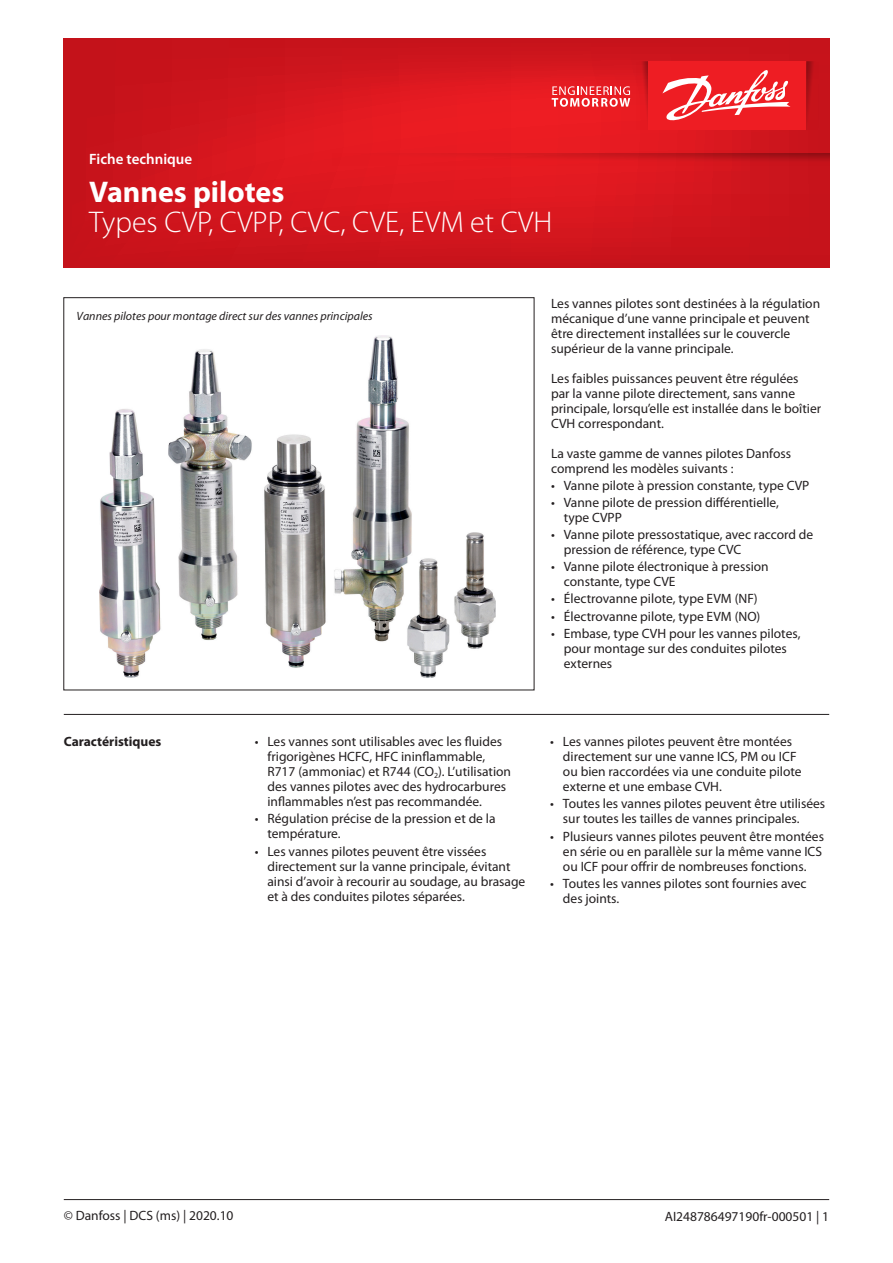
<style>
.page{position:relative;width:893px;height:1263px;background:#fff}
.page>*{position:absolute;margin:0;border:0;box-sizing:border-box;transform-origin:0 0}
.t1{font:300 30px "Myriad Pro";color:#fff}
.t2{font:700 30px "Myriad Pro";color:#fff}
.t3{font:600 15px "Myriad Pro";color:#fff}
.Normtext{font:13.5px/15px "Myriad Pro";color:#231f20}
.Normtext__bold{font:700 13.5px "Myriad Pro";color:#231f20}
.Illustrationtext{font:italic 12px "Myriad Pro";color:#231f20}
</style>
<div class="page">
<hr style="left:64px;top:714px;width:765px;height:1px;background:#231f20">
<svg style="left:64px;top:38px;width:765px;height:230px;background:#d3151d"></svg>
<svg style="left:806px;top:61px;width:13px;height:69px"></svg>
<svg style="left:636px;top:61px;width:12px;height:69px"></svg>
<div style="left:648px;top:61px;width:158px;height:69px;background:#ee1d23"></div>
<svg style="left:552px;top:86px;width:78px;height:21px;background:#f0696d"></svg>
<svg style="left:662px;top:70px;width:128px;height:51px"></svg>
<svg style="left:332px;top:153px;width:497px;height:13px;background:#d4171d"></svg>
<hr style="left:64px;top:1199px;width:765px;height:1px;background:#231f20">
<img style="left:100px;top:336px;width:395px;height:341px">
<p class="t3" style="left:89px;top:151px;width:104px">Fiche technique</p>
<h1 class="t2" style="left:89px;top:175px;width:197px">Vannes pilotes</h1>
<h1 class="t1" style="left:89px;top:206px;width:465px">Types CVP, CVPP, CVC, CVE, EVM et CVH</h1>
<p class="Illustrationtext" style="left:77px;top:309px;width:298px">Vannes pilotes pour montage direct sur des vannes principales</p>
<p class="Normtext" style="left:551px;top:296px;width:271px">Les vannes pilotes sont destinées à la régulation mécanique d’une vanne principale et peuvent être directement installées sur le couvercle supérieur de la vanne principale.</p>
<p class="Normtext" style="left:551px;top:371px;width:272px">Les faibles puissances peuvent être régulées<br>par la vanne pilote directement, sans vanne principale, lorsqu’elle est installée dans le boîtier CVH correspondant.</p>
<p class="Normtext" style="left:551px;top:446px;width:242px">La vaste gamme de vannes pilotes Danfoss comprend les modèles suivants :</p>
<p class="Normtext" style="left:551px;top:478px;width:260px">• Vanne pilote à pression constante, type CVP</p>
<p class="Normtext" style="left:564px;top:495px;width:217px;text-indent:-13px">• Vanne pilote de pression différentielle, type CVPP</p>
<p class="Normtext" style="left:564px;top:527px;width:251px;text-indent:-13px">• Vanne pilote pressostatique, avec raccord de pression de référence, type CVC</p>
<p class="Normtext" style="left:564px;top:560px;width:206px;text-indent:-13px">• Vanne pilote électronique à pression constante, type CVE</p>
<p class="Normtext" style="left:551px;top:592px;width:208px">• Électrovanne pilote, type EVM (NF)</p>
<p class="Normtext" style="left:551px;top:609px;width:211px">• Électrovanne pilote, type EVM (NO)</p>
<p class="Normtext" style="left:564px;top:626px;width:238px;text-indent:-13px">• Embase, type CVH pour les vannes pilotes, pour montage sur des conduites pilotes externes</p>
<p class="Normtext" style="left:267px;top:734px;width:245px;text-indent:-13px">• Les vannes sont utilisables avec les fluides frigorigènes HCFC, HFC ininflammable, R717 (ammoniac) et R744 (CO<sub>2</sub>). L’utilisation des vannes pilotes avec des hydrocarbures inflammables n’est pas recommandée.</p>
<p class="Normtext" style="left:267px;top:812px;width:230px;text-indent:-13px">• Régulation précise de la pression et de la température.</p>
<p class="Normtext" style="left:267px;top:844px;width:259px;text-indent:-13px">• Les vannes pilotes peuvent être vissées directement sur la vanne principale, évitant ainsi d’avoir à recourir au soudage, au brasage et à des conduites pilotes séparées.</p>
<p class="Normtext__bold" style="left:64px;top:734px;width:99px">Caractéristiques</p>
<p class="Normtext" style="left:563px;top:734px;width:240px;text-indent:-13px">• Les vannes pilotes peuvent être montées directement sur une vanne ICS, PM ou ICF ou bien raccordées via une conduite pilote externe et une embase CVH.</p>
<p class="Normtext" style="left:563px;top:797px;width:264px;text-indent:-13px">• Toutes les vannes pilotes peuvent être utilisées sur toutes les tailles de vannes principales.</p>
<p class="Normtext" style="left:563px;top:829px;width:263px;text-indent:-13px">• Plusieurs vannes pilotes peuvent être montées en série ou en parallèle sur la même vanne ICS ou ICF pour offrir de nombreuses fonctions.</p>
<p class="Normtext" style="left:563px;top:876px;width:245px;text-indent:-13px">• Toutes les vannes pilotes sont fournies avec des joints.</p>
<p class="Normtext" style="left:64px;top:1209px;width:171px">© Danfoss | DCS (ms) | 2020.10</p>
<p class="Normtext" style="left:665px;top:1209px;width:166px">AI248786497190fr-000501 | 1</p>
</div>
